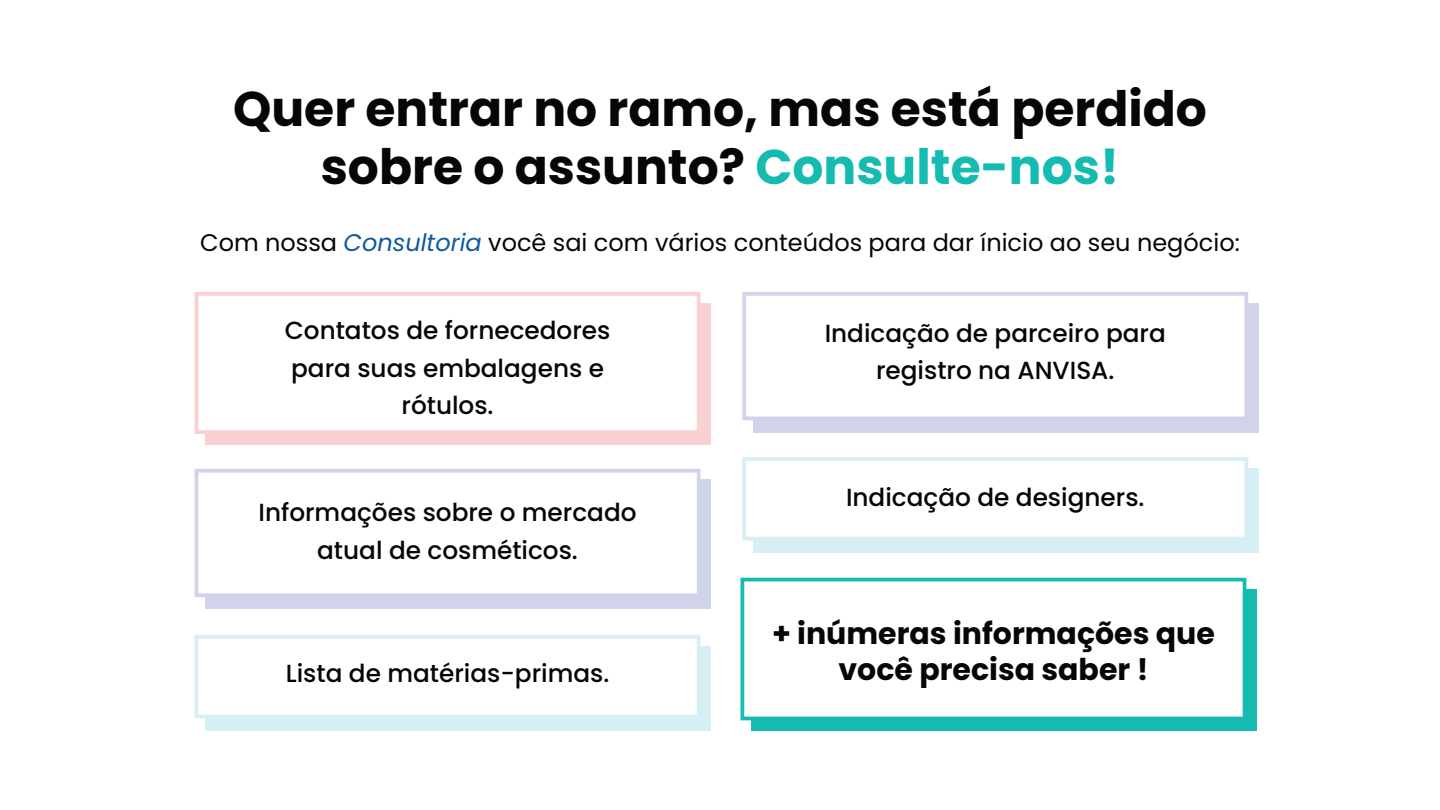
<style>
.page{position:relative;width:1440px;height:810px;background:#fff}
.page>*{position:absolute;margin:0;border:0;box-sizing:border-box;transform-origin:0 0}
.t1{font:700 48.75px/58.5px "Poppins";color:#050605;text-align:center}
.t2{font:700 30px/36px "Poppins";color:#050605;text-align:center}
.t3{font:500 24.75px/37.5px "Poppins";color:#050605;text-align:center}
.t4{font:24px "Poppins";color:#050605}
.s1{color:#15bbb1}
.s2{font-style:italic;color:#1058a1}
</style>
<div class="page">
<div style="left:205px;top:303px;width:506px;height:142px;background:#f9d1d1"></div>
<div style="left:195px;top:292px;width:506px;height:142px;background:#fff;border:4px solid #f9d1d1"></div>
<div style="left:751px;top:589px;width:506px;height:142px;background:#15bbb1"></div>
<div style="left:741px;top:578px;width:505px;height:142px;background:#fff;border:4px solid #15bbb1"></div>
<div style="left:753px;top:303px;width:506px;height:129px;background:#d1d3ea"></div>
<div style="left:742px;top:292px;width:506px;height:128px;background:#fff;border:4px solid #d1d3ea"></div>
<div style="left:205px;top:480px;width:506px;height:129px;background:#d1d3ea"></div>
<div style="left:195px;top:469px;width:506px;height:128px;background:#fff;border:4px solid #d1d3ea"></div>
<div style="left:753px;top:468px;width:506px;height:85px;background:#d6eff4"></div>
<div style="left:742px;top:457px;width:506px;height:84px;background:#fff;border:4px solid #d6eff4"></div>
<div style="left:205px;top:646px;width:506px;height:85px;background:#d6eff4"></div>
<div style="left:195px;top:635px;width:506px;height:83px;background:#fff;border:4px solid #d6eff4"></div>
<h1 class="t1" style="left:233px;top:80px;width:975px">Quer entrar no ramo, mas está perdido sobre o assunto? <span class="s1">Consulte-nos!</span></h1>
<p class="t4" style="left:200px;top:229px;width:1041px">Com nossa <span class="s2">Consultoria</span> você sai com vários conteúdos para dar ínicio ao seu negócio:</p>
<p class="t3" style="left:285px;top:312px;width:327px">Contatos de fornecedores para suas embalagens e rótulos.</p>
<p class="t3" style="left:259px;top:494px;width:380px">Informações sobre o mercado atual de cosméticos.</p>
<p class="t3" style="left:286px;top:654px;width:325px">Lista de matérias-primas.</p>
<p class="t3" style="left:825px;top:314px;width:343px">Indicação de parceiro para registro na ANVISA.</p>
<p class="t3" style="left:846px;top:478px;width:300px">Indicação de designers.</p>
<p class="t2" style="left:772px;top:615px;width:444px">+ inúmeras informações que você precisa saber !</p>
</div>
